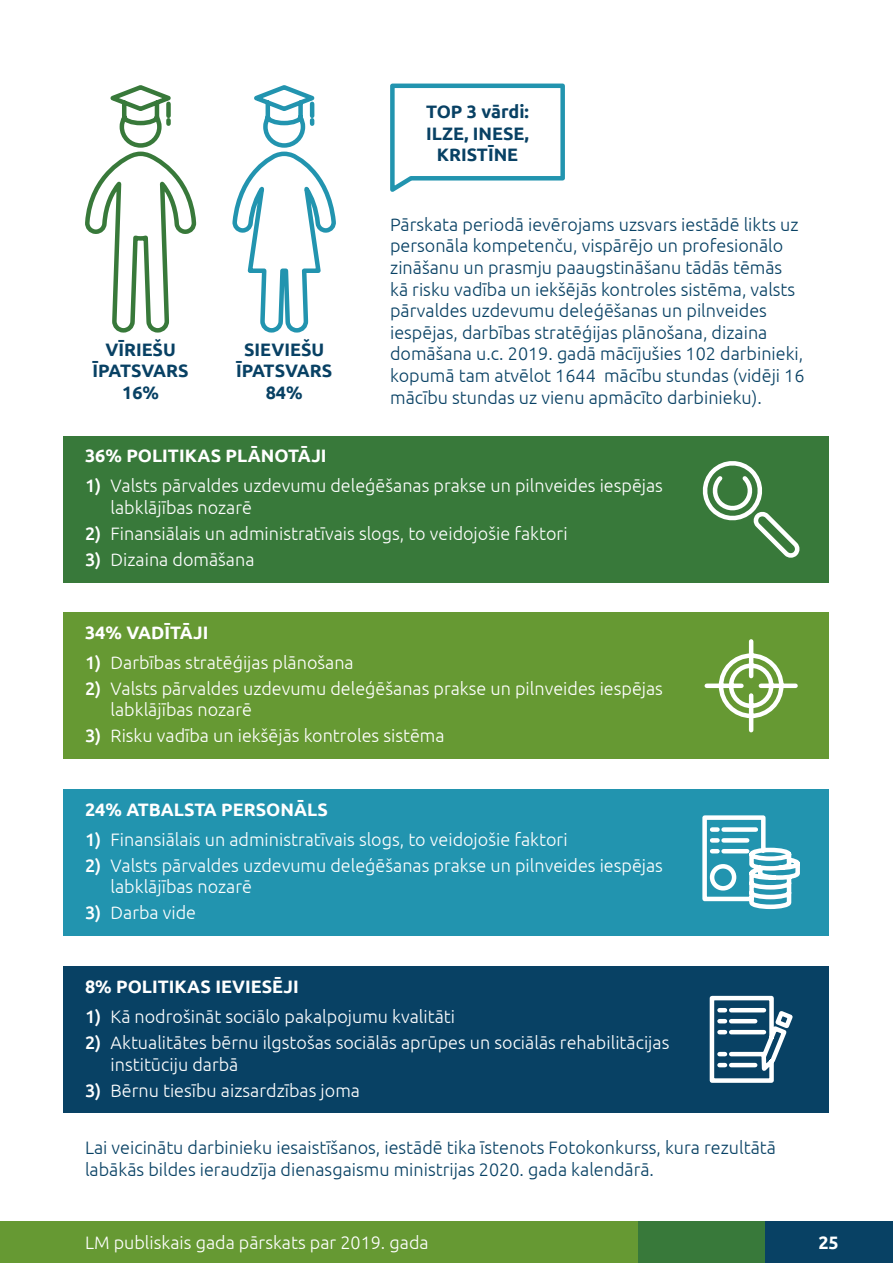
<style>
.page{position:relative;width:893px;height:1263px;background:#fff}
.page>*{position:absolute;margin:0;border:0;box-sizing:border-box;transform-origin:0 0}
.t1{font:300 18px/21.6px "Ubuntu";color:#fff}
.t2{font:300 18px/21.6px "Ubuntu";color:#084164}
.t3{font:700 18px "Ubuntu";color:#fff}
.t4{font:700 18px/21.6px "Ubuntu";color:#084164;text-align:center}
.s1{font-weight:500}
</style>
<div class="page">
<div style="left:0;top:1222px;width:892px;height:41px;background:#693"></div>
<div style="left:638px;top:1222px;width:254px;height:41px;background:#38793a"></div>
<div style="left:765px;top:1222px;width:128px;height:41px;background:#084164"></div>
<div style="left:64px;top:966px;width:765px;height:146px;background:#084164"></div>
<div style="left:64px;top:789px;width:765px;height:146px;background:#2294af"></div>
<div style="left:64px;top:613px;width:765px;height:146px;background:#693"></div>
<svg style="left:85px;top:85px;width:110px;height:248px"></svg>
<svg style="left:232px;top:85px;width:104px;height:248px"></svg>
<svg style="left:390px;top:83px;width:175px;height:109px"></svg>
<div style="left:64px;top:436px;width:765px;height:147px;background:#38793a"></div>
<svg style="left:702px;top:461px;width:98px;height:97px"></svg>
<svg style="left:704px;top:639px;width:94px;height:94px"></svg>
<svg style="left:709px;top:995px;width:84px;height:88px"></svg>
<svg style="left:702px;top:815px;width:98px;height:95px"></svg>
<p class="t4" style="left:92px;top:338px;width:98px">VĪRIEŠU<br>ĪPATSVARS<br>16%</p>
<p class="t4" style="left:236px;top:338px;width:98px">SIEVIEŠU<br>ĪPATSVARS<br>84%</p>
<p class="t4" style="left:426px;top:101px;width:104px">TOP 3 vārdi:<br>ILZE, INESE,<br>KRISTĪNE</p>
<p class="t2" style="left:390px;top:213px;width:416px">Pārskata periodā ievērojams uzsvars iestādē likts uz personāla kompetenču, vispārējo un profesionālo zināšanu un prasmju paaugstināšanu tādās tēmās kā risku vadība un iekšējās kontroles sistēma, valsts pārvaldes uzdevumu deleģēšanas un pilnveides iespējas, darbības stratēģijas plānošana, dizaina domāšana u.c. 2019. gadā mācījušies 102 darbinieki, kopumā tam atvēlot 1644 mācību stundas (vidēji 16 mācību stundas uz vienu apmācīto darbinieku).</p>
<p class="t3" style="left:85px;top:445px;width:243px">36% POLITIKAS PLĀNOTĀJI</p>
<p class="t1" style="left:111px;top:475px;width:554px;text-indent:-26px"><span class="s1">1)</span> Valsts pārvaldes uzdevumu deleģēšanas prakse un pilnveides iespējas labklājības nozarē</p>
<p class="t1" style="left:85px;top:522px;width:484px"><span class="s1">2)</span> Finansiālais un administratīvais slogs, to veidojošie faktori</p>
<p class="t1" style="left:85px;top:548px;width:171px"><span class="s1">3)</span> Dizaina domāšana</p>
<p class="t3" style="left:85px;top:621px;width:125px">34% VADĪTĀJI</p>
<p class="t1" style="left:85px;top:651px;width:270px"><span class="s1">1)</span> Darbības stratēģijas plānošana</p>
<p class="t1" style="left:111px;top:677px;width:554px;text-indent:-26px"><span class="s1">2)</span> Valsts pārvaldes uzdevumu deleģēšanas prakse un pilnveides iespējas labklājības nozarē</p>
<p class="t1" style="left:85px;top:724px;width:361px"><span class="s1">3)</span> Risku vadība un iekšējās kontroles sistēma</p>
<p class="t3" style="left:85px;top:798px;width:244px">24% ATBALSTA PERSONĀLS</p>
<p class="t1" style="left:85px;top:828px;width:484px"><span class="s1">1)</span> Finansiālais un administratīvais slogs, to veidojošie faktori</p>
<p class="t1" style="left:111px;top:854px;width:554px;text-indent:-26px"><span class="s1">2)</span> Valsts pārvaldes uzdevumu deleģēšanas prakse un pilnveides iespējas labklājības nozarē</p>
<p class="t1" style="left:85px;top:901px;width:113px"><span class="s1">3)</span> Darba vide</p>
<p class="t3" style="left:85px;top:976px;width:215px">8% POLITIKAS IEVIESĒJI</p>
<p class="t1" style="left:85px;top:1006px;width:372px"><span class="s1">1)</span> Kā nodrošināt sociālo pakalpojumu kvalitāti</p>
<p class="t1" style="left:111px;top:1032px;width:560px;text-indent:-26px"><span class="s1">2)</span> Aktualitātes bērnu ilgstošas sociālās aprūpes un sociālās rehabilitācijas institūciju darbā</p>
<p class="t1" style="left:85px;top:1079px;width:277px"><span class="s1">3)</span> Bērnu tiesību aizsardzības joma</p>
<p class="t2" style="left:85px;top:1136px;width:692px">Lai veicinātu darbinieku iesaistīšanos, iestādē tika īstenots Fotokonkurss, kura rezultātā labākās bildes ieraudzīja dienasgaismu ministrijas 2020. gada kalendārā.</p>
<p class="t1" style="left:85px;top:1232px;width:345px">LM publiskais gada pārskats par 2019. gada</p>
<p class="t3" style="left:818px;top:1232px;width:22px">25</p>
</div>
